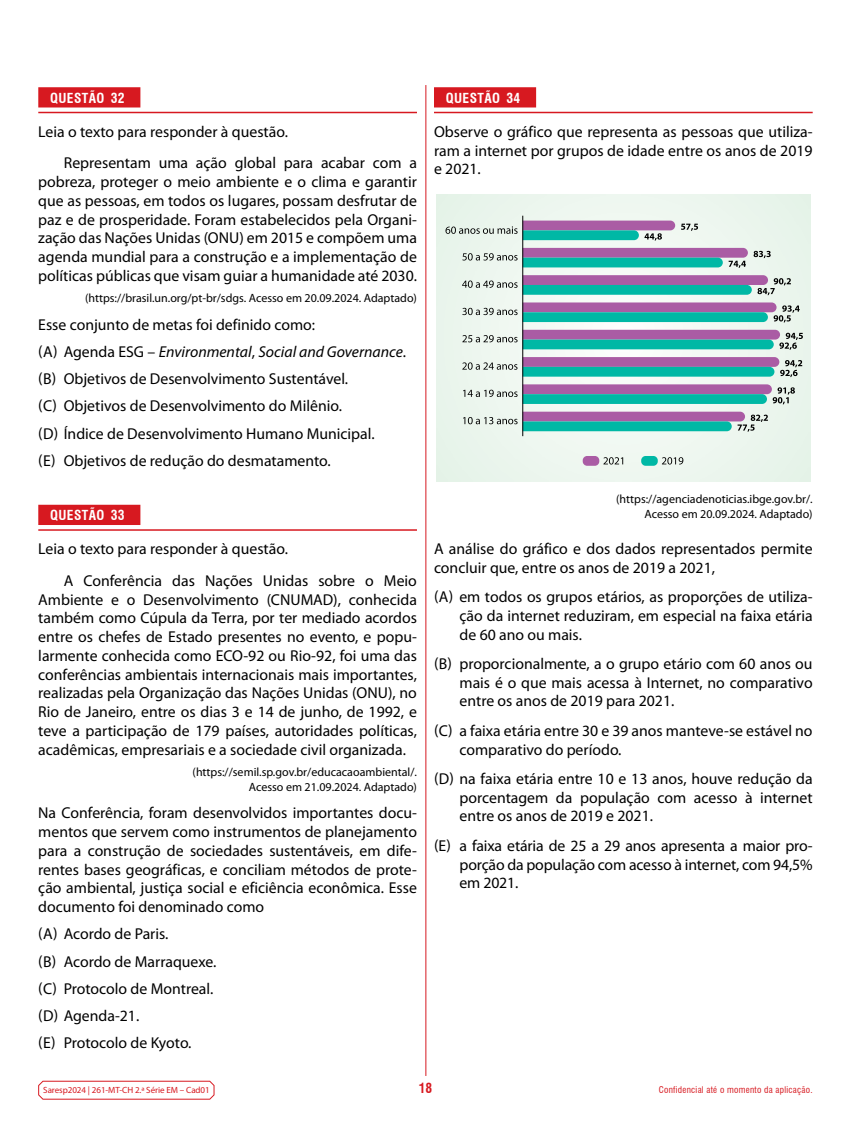
<style>
.page{position:relative;width:851px;height:1127px;background:#fff}
.page>*{position:absolute;margin:0;border:0;box-sizing:border-box;transform-origin:0 0}
.t1{font:15.75px/18.8px "Myriad Pro";color:#000;text-align:justify}
.t2{font:700 condensed 13.5px "Swiss 721 BT";letter-spacing:.03em;color:#fff}
.t3{font:700 condensed 13.5px "Swiss 721 BT";color:#d71920}
.t4{font:12px/15px "Myriad Pro";color:#000;text-align:right}
.t5{font:9px "Myriad Pro";letter-spacing:-.005em;color:#d71920}
.t6{font:condensed 9px "Swiss 721 BT";letter-spacing:.03em;color:#d71920}
.s1{font-style:italic}
</style>
<div class="page">
<svg style="left:38px;top:1080px;width:177px;height:20px"></svg>
<hr style="left:425px;top:85px;width:1px;height:991px;background:#d71920">
<div style="left:434px;top:87px;width:102px;height:20px;background:#d71920"></div>
<hr style="left:434px;top:112px;width:378px;height:1px;background:#d71920">
<img style="left:436px;top:194px;width:374px;height:287px">
<hr style="left:522px;top:216px;width:1px;height:220px;background:#000">
<svg style="left:445px;top:221px;width:253px;height:20px;background:#99b1bd"></svg>
<svg style="left:753px;top:251px;width:17px;height:7px"></svg>
<svg style="left:462px;top:248px;width:285px;height:20px;background:#7ba0b2"></svg>
<svg style="left:462px;top:275px;width:328px;height:20px;background:#7ba0b2"></svg>
<svg style="left:462px;top:302px;width:337px;height:20px;background:#79a0b1"></svg>
<svg style="left:462px;top:330px;width:340px;height:20px;background:#78a1b2"></svg>
<svg style="left:462px;top:357px;width:340px;height:20px;background:#779fb0"></svg>
<svg style="left:463px;top:384px;width:331px;height:20px;background:#77a0b1"></svg>
<svg style="left:463px;top:412px;width:304px;height:20px;background:#7ea5b4"></svg>
<div style="left:582px;top:456px;width:17px;height:10px;background:#aa5ca4;border-radius:4px"></div>
<div style="left:641px;top:456px;width:16px;height:10px;background:#00b8a5;border-radius:4px"></div>
<svg style="left:603px;top:457px;width:20px;height:7px"></svg>
<svg style="left:661px;top:457px;width:22px;height:7px"></svg>
<div style="left:38px;top:87px;width:102px;height:20px;background:#d71920"></div>
<hr style="left:38px;top:112px;width:379px;height:1px;background:#d71920">
<div style="left:38px;top:505px;width:102px;height:20px;background:#d71920"></div>
<hr style="left:38px;top:529px;width:379px;height:2px;background:#d71920">
<p class="t2" style="left:50px;top:90px;width:76px">QUESTÃO 32</p>
<p class="t1" style="left:64px;top:116px;width:354px;line-height:31.5px;text-indent:-26px">Leia o texto para responder à questão.<br>Representam uma ação global para acabar com a</p>
<p class="t1" style="left:38px;top:172px;width:380px">pobreza, proteger o meio ambiente e o clima e garantir que as pessoas, em todos os lugares, possam desfrutar de paz e de prosperidade. Foram estabelecidos pela Organi&shy;zação das Nações Unidas (ONU) em 2015 e compõem uma agenda mundial para a construção e a implementação de políticas públicas que visam guiar a humanidade até 2030.</p>
<p class="t4" style="left:85px;top:291px;width:333px">(https://brasil.un.org/pt-br/sdgs. Acesso em 20.09.2024. Adaptado)</p>
<p class="t1" style="left:38px;top:310px;width:369px;line-height:27.3px;text-align:left">Esse conjunto de metas foi definido como:<br>(A) Agenda ESG – <span class="s1">Environmental</span>, <span class="s1">Social and Governance</span>. (B) Objetivos de Desenvolvimento Sustentável.<br>(C) Objetivos de Desenvolvimento do Milênio.<br>(D) Índice de Desenvolvimento Humano Municipal.<br>(E) Objetivos de redução do desmatamento.</p>
<p class="t2" style="left:50px;top:507px;width:76px">QUESTÃO 33</p>
<p class="t1" style="left:64px;top:533px;width:354px;line-height:31.5px;text-indent:-26px">Leia o texto para responder à questão.<br>A Conferência das Nações Unidas sobre o Meio</p>
<p class="t1" style="left:38px;top:590px;width:380px">Ambiente e o Desenvolvimento (CNUMAD), conhecida também como Cúpula da Terra, por ter mediado acordos entre os chefes de Estado presentes no evento, e popu&shy;larmente conhecida como ECO-92 ou Rio-92, foi uma das conferências ambientais internacionais mais importantes, realizadas pela Organização das Nações Unidas (ONU), no Rio de Janeiro, entre os dias 3 e 14 de junho, de 1992, e teve a participação de 179 países, autoridades políticas, acadêmicas, empresariais e a sociedade civil organizada.</p>
<p class="t4" style="left:192px;top:764px;width:226px">(https://semil.sp.gov.br/educacaoambiental/.<br>Acesso em 21.09.2024. Adaptado)</p>
<p class="t1" style="left:38px;top:803px;width:380px">Na Conferência, foram desenvolvidos importantes docu&shy;mentos que servem como instrumentos de planejamento para a construção de sociedades sustentáveis, em dife&shy;rentes bases geográficas, e conciliam métodos de prote&shy;ção ambiental, justiça social e eficiência econômica. Esse documento foi denominado como</p>
<p class="t1" style="left:38px;top:920px;width:180px;line-height:27.3px;text-align:left">(A) Acordo de Paris.<br>(B) Acordo de Marraquexe. (C) Protocolo de Montreal. (D) Agenda-21.<br>(E) Protocolo de Kyoto.</p>
<p class="t2" style="left:446px;top:90px;width:76px">QUESTÃO 34</p>
<p class="t1" style="left:434px;top:122px;width:380px">Observe o gráfico que representa as pessoas que utiliza&shy;ram a internet por grupos de idade entre os anos de 2019 e 2021.</p>
<p class="t4" style="left:616px;top:491px;width:198px">(https://agenciadenoticias.ibge.gov.br/.<br>Acesso em 20.09.2024. Adaptado)</p>
<p class="t1" style="left:434px;top:539px;width:380px">A análise do gráfico e dos dados representados permite concluir que, entre os anos de 2019 a 2021,</p>
<p class="t1" style="left:459px;top:587px;width:354px;text-indent:-26px">(A) em todos os grupos etários, as proporções de utiliza&shy;ção da internet reduziram, em especial na faixa etária de 60 ano ou mais.</p>
<p class="t1" style="left:459px;top:654px;width:354px;text-indent:-26px">(B) proporcionalmente, a o grupo etário com 60 anos ou mais é o que mais acessa à Internet, no comparativo entre os anos de 2019 para 2021.</p>
<p class="t1" style="left:459px;top:721px;width:354px;text-indent:-26px">(C) a faixa etária entre 30 e 39 anos manteve-se estável no comparativo do período.</p>
<p class="t1" style="left:459px;top:769px;width:354px;text-indent:-26px">(D) na faixa etária entre 10 e 13 anos, houve redução da porcentagem da população com acesso à internet entre os anos de 2019 e 2021.</p>
<p class="t1" style="left:459px;top:836px;width:354px;text-indent:-26px">(E) a faixa etária de 25 a 29 anos apresenta a maior pro&shy;porção da população com acesso à internet, com 94,5% em 2021.</p>
<p class="t5" style="left:43px;top:1084px;width:168px">Saresp2024 | 261-MT-CH 2.ª Série EM – Cad01</p>
<p class="t3" style="left:418px;top:1079px;width:15px">18</p>
<p class="t6" style="left:658px;top:1084px;width:155px">Confidencial até o momento da aplicação.</p>
</div>
